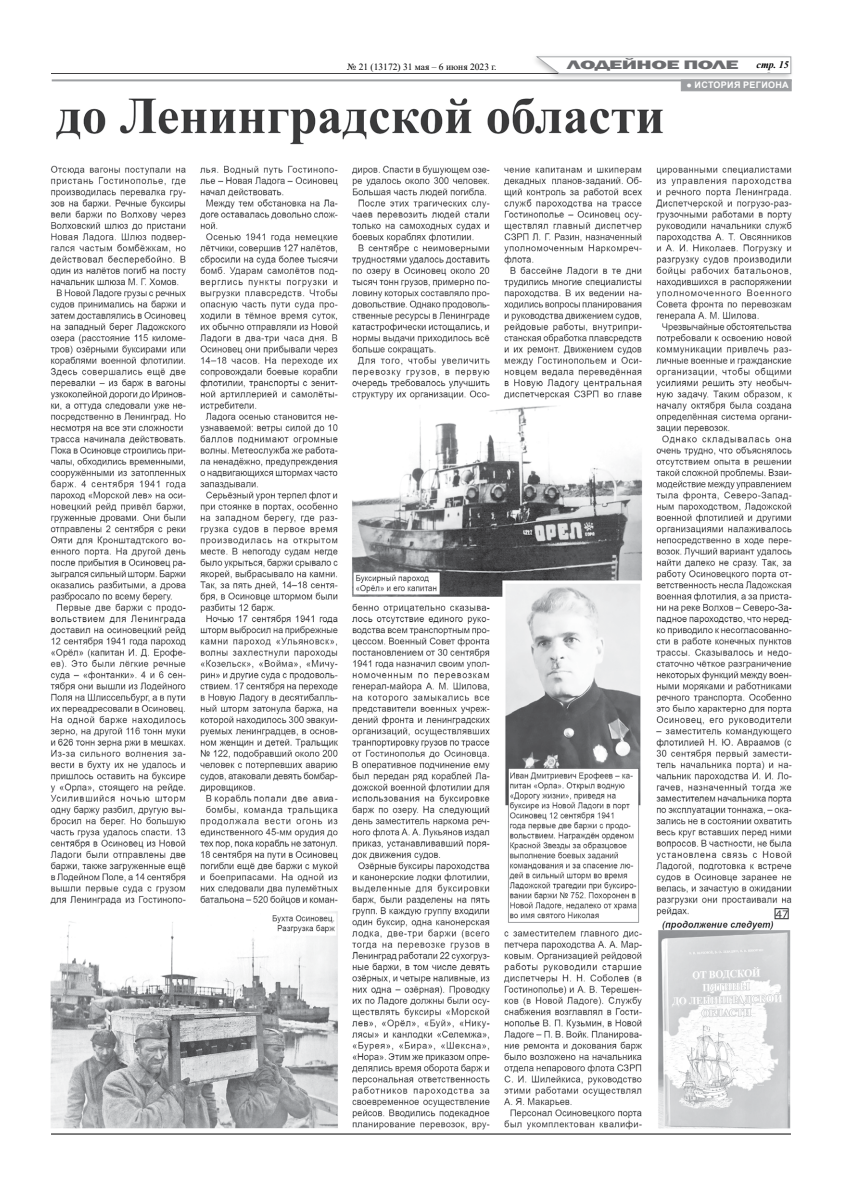
<style>
.page{position:relative;width:842px;height:1191px;background:#fff}
.page>*{position:absolute;margin:0;border:0;box-sizing:border-box;transform-origin:0 0}
.t1{font:800 12.6px "Franklin Gothic";letter-spacing:-.025em;color:#6d6e71;scale:1.79 1}
.t2{font:italic 700 10px "Times New Roman";color:#000}
.t3{font:9.5px "Times New Roman";color:#000}
.t4{font:700 9px "Arial";letter-spacing:.035em;color:#fff}
.s1{font-weight:400}
</style>
<div class="page">
<hr style="left:51px;top:1133px;width:740px;height:1px;background:#000">
<hr style="left:51px;top:73px;width:508px;height:1px;background:#414042">
<div style="left:530px;top:53px;width:264px;height:28px;background:#000;opacity:.25"></div>
<svg style="left:536px;top:57px;width:255px;height:17px"></svg>
<img style="left:50px;top:87px;width:742px;height:1042px">
<div style="left:756px;top:60px;width:34px;height:12px;background:#fff"></div>
<div style="left:755px;top:60px;width:34px;height:12px;background:#fff"></div>
<hr style="left:52px;top:79px;width:740px;height:2px;background:#9d9fa2">
<div style="left:681px;top:79px;width:111px;height:12px;background:#9d9fa2;border:1px solid #9d9fa2"></div>
<p class="t3" style="left:347px;top:60px;width:151px">№ 21 (13172) 31 мая – 6 июня 2023 г.</p>
<h1 class="t1" style="left:567px;top:57px;width:97px">ЛОДЕЙНОЕ ПОЛЕ</h1>
<p class="t2" style="left:757px;top:60px;width:34px">стр. 15</p>
<p class="t2" style="left:757px;top:58px;width:34px">стр. 15</p>
<p class="t4" style="left:686px;top:79px;width:104px"><span class="s1">●</span> ИСТОРИЯ РЕГИОНА</p>
</div>
